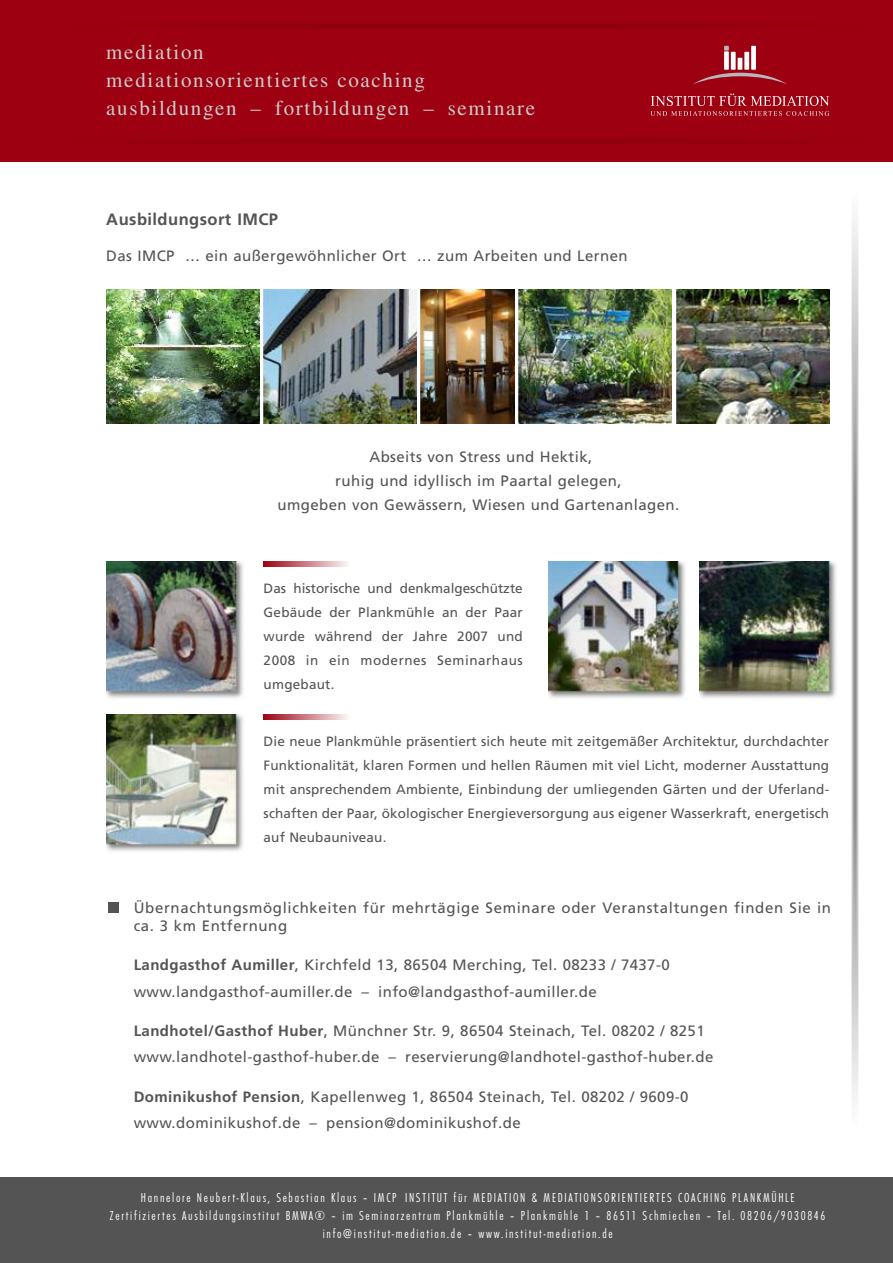
<style>
.page{position:relative;width:893px;height:1263px;background:#fff}
.page>*{position:absolute;margin:0;border:0;box-sizing:border-box;transform-origin:0 0}
.t1{font:21px/28px "Times";letter-spacing:.08em;color:#ccc}
.t2{font:700 16.5px "Frutiger";letter-spacing:.03em;color:#545454}
.t3{font:15px/26.5px "Frutiger";letter-spacing:.03em;color:#545454}
.t4{font:13.5px/24px "Frutiger";letter-spacing:.015em;color:#545454;text-align:justify}
.t5{font:300 13.5px/18px "Function Cond LH";letter-spacing:.125em;color:#fff;text-align:center}
.s1{font-weight:700}
</style>
<div class="page">
<div style="left:0;top:0;width:893px;height:162px;background:#9d0010"></div>
<hr style="left:738px;top:58px;width:4px;height:12px;background:#fff">
<div style="left:731px;top:52px;width:5px;height:18px;background:#fff"></div>
<div style="left:724px;top:51px;width:5px;height:19px;background:#fff"></div>
<svg style="left:724px;top:46px;width:5px;height:5px"></svg>
<div style="left:751px;top:46px;width:5px;height:24px;background:#fff"></div>
<div style="left:744px;top:52px;width:5px;height:18px;background:#fff"></div>
<svg style="left:693px;top:73px;width:94px;height:11px"></svg>
<svg style="left:650px;top:94px;width:179px;height:22px"></svg>
<div style="left:0;top:1178px;width:893px;height:85px;background:#545454"></div>
<img style="left:851px;top:219px;width:8px;height:881px">
<div style="left:108px;top:902px;width:11px;height:11px;background:#545454"></div>
<img style="left:264px;top:289px;width:153px;height:135px">
<img style="left:107px;top:289px;width:152px;height:135px">
<img style="left:519px;top:289px;width:153px;height:135px">
<img style="left:676px;top:289px;width:153px;height:135px">
<img style="left:421px;top:289px;width:94px;height:135px">
<img style="left:106px;top:714px;width:138px;height:138px">
<img style="left:699px;top:561px;width:138px;height:138px">
<img style="left:106px;top:561px;width:138px;height:138px">
<img style="left:549px;top:561px;width:138px;height:138px">
<svg style="left:264px;top:561px;width:84px;height:5px"></svg>
<svg style="left:264px;top:714px;width:84px;height:5px"></svg>
<h1 class="t1" style="left:106px;top:40px;width:430px">mediation<br>mediationsorientiertes coaching ausbildungen – fortbildungen – seminare</h1>
<p class="t2" style="left:106px;top:213px;width:173px">Ausbildungsort IMCP</p>
<p class="t3" style="left:106px;top:243px;width:523px">Das IMCP … ein außergewöhnlicher Ort … zum Arbeiten und Lernen</p>
<p class="t3" style="left:278px;top:446px;width:403px;line-height:24px;text-align:center">Abseits von Stress und Hektik,<br>ruhig und idyllisch im Paartal gelegen,<br>umgeben von Gewässern, Wiesen und Gartenanlagen.</p>
<p class="t4" style="left:264px;top:577px;width:261px">Das historische und denkmalgeschützte Gebäude der Plankmühle an der Paar wurde während der Jahre 2007 und 2008 in ein modernes Seminarhaus umgebaut.</p>
<p class="t4" style="left:264px;top:730px;width:567px">Die neue Plankmühle präsentiert sich heute mit zeitgemäßer Architektur, durchdachter Funktionalität, klaren Formen und hellen Räumen mit viel Licht, moderner Ausstattung mit ansprechendem Ambiente, Einbindung der umliegenden Gärten und der Uferland&shy;schaften der Paar, ökologischer Energieversorgung aus eigener Wasserkraft, energetisch auf Neubauniveau.</p>
<p class="t3" style="left:134px;top:900px;width:699px;line-height:18px">Übernachtungsmöglichkeiten für mehrtägige Seminare oder Veranstaltungen finden Sie in ca. 3 km Entfernung</p>
<p class="t3" style="left:134px;top:953px;width:538px"><span class="s1">Landgasthof Aumiller</span>, Kirchfeld 13, 86504 Merching, Tel. 08233 / 7437-0 www.landgasthof-aumiller.de – info@landgasthof-aumiller.de</p>
<p class="t3" style="left:134px;top:1018px;width:581px"><span class="s1">Landhotel/Gasthof Huber</span>, Münchner Str. 9, 86504 Steinach, Tel. 08202 / 8251 www.landhotel-gasthof-huber.de – reservierung@landhotel-gasthof-huber.de</p>
<p class="t3" style="left:134px;top:1084px;width:556px"><span class="s1">Dominikushof Pension</span>, Kapellenweg 1, 86504 Steinach, Tel. 08202 / 9609-0 www.dominikushof.de – pension@dominikushof.de</p>
<p class="t5" style="left:110px;top:1188px;width:717px">Hannelore Neubert-Klaus, Sebastian Klaus – IMCP INSTITUT für MEDIATION &amp; MEDIATIONSORIENTIERTES COACHING PLANKMÜHLE<br>Zertifiziertes Ausbildungsinstitut BMWA® – im Seminarzentrum Plankmühle – Plankmühle 1 – 86511 Schmiechen – Tel. 08206/9030846 info@institut-mediation.de – www.institut-mediation.de</p>
</div>
